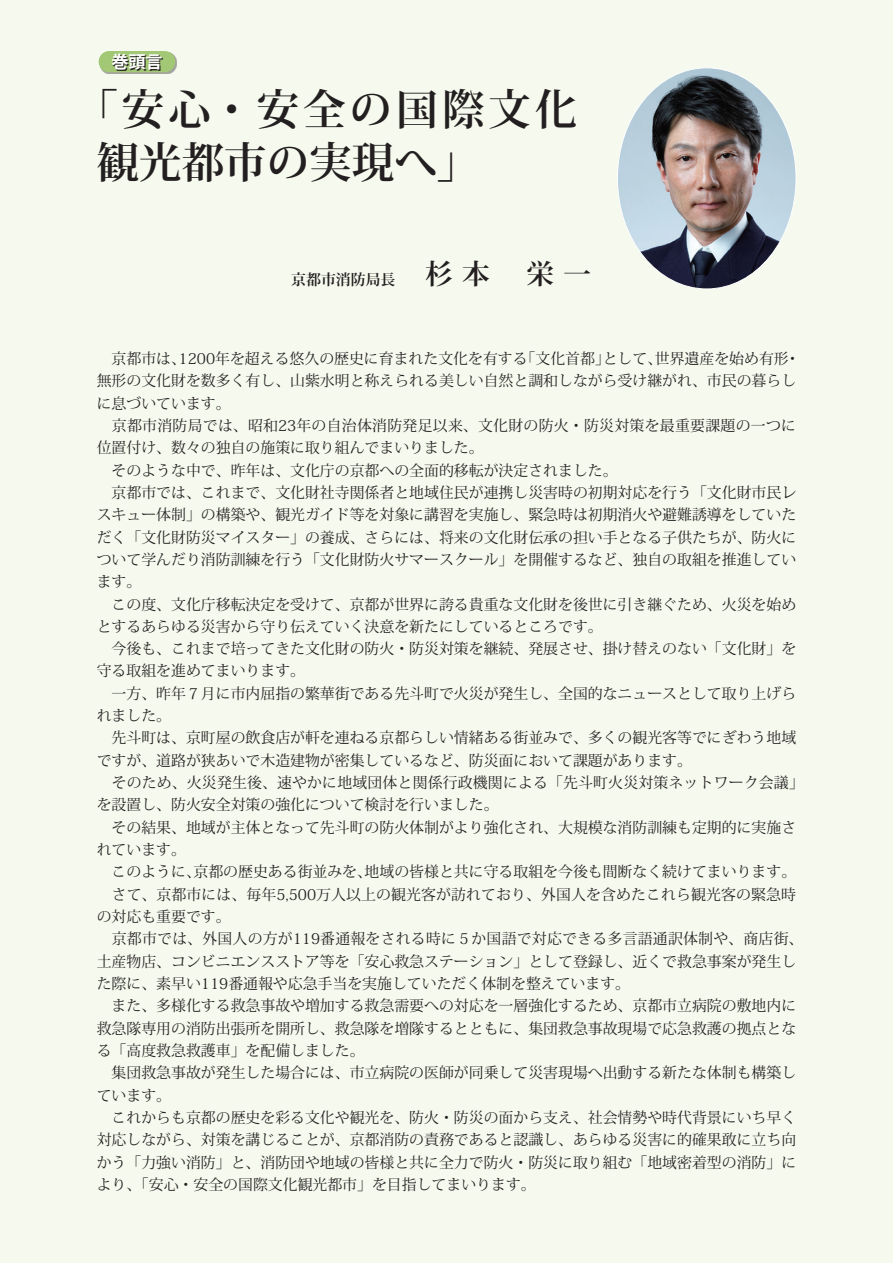
<style>
.page{position:relative;width:893px;height:1263px;background:#f6faee}
.page>*{position:absolute;margin:0;border:0;box-sizing:border-box;transform-origin:0 0}
.t1{font:700 42.45px/53.1px "Koz Min Pr 6 N";letter-spacing:.045em;color:#231f20}
.t2{font:700 16.95px "Koz Go Pro";color:#fff}
.t3{font:14.85px/22.4px "Koz Min Pro";color:#231f20}
.t4{font:700 14.85px "Koz Min Pro";color:#231f20}
.s1{font-size:27.6px}
</style>
<div class="page">
<img style="left:619px;top:68px;width:177px;height:221px">
<div style="left:100px;top:52px;width:77px;height:22px;background:#231f20;opacity:.4"></div>
<div style="left:99px;top:51px;width:76px;height:21px;background:#a2c875;border-radius:11px"></div>
<svg style="left:113px;top:55px;width:50px;height:16px"></svg>
<p class="t2" style="left:111px;top:51px;width:53px">巻頭言</p>
<h1 class="t1" style="left:97px;top:83px;width:482px;text-indent:-21px">「安心・安全の国際文化観光都市の実現へ」</h1>
<p class="t4" style="left:291px;top:269px;width:301px">京都市消防局長 <span class="s1">杉本　栄一</span></p>
<p class="t3" style="left:97px;top:347px;width:709px">　京都市は、1200年を超える悠久の歴史に育まれた文化を有する「文化首都」として、世界遺産を始め有形・無形の文化財を数多く有し、山紫水明と称えられる美しい自然と調和しながら受け継がれ、市民の暮らしに息づいています。<br>　京都市消防局では、昭和23年の自治体消防発足以来、文化財の防火・防災対策を最重要課題の一つに位置付け、数々の独自の施策に取り組んでまいりました。<br>　そのような中で、昨年は、文化庁の京都への全面的移転が決定されました。<br>　京都市では、これまで、文化財社寺関係者と地域住民が連携し災害時の初期対応を行う「文化財市民レスキュー体制」の構築や、観光ガイド等を対象に講習を実施し、緊急時は初期消火や避難誘導をしていただく「文化財防災マイスター」の養成、さらには、将来の文化財伝承の担い手となる子供たちが、防火について学んだり消防訓練を行う「文化財防火サマースクール」を開催するなど、独自の取組を推進しています。<br>　この度、文化庁移転決定を受けて、京都が世界に誇る貴重な文化財を後世に引き継ぐため、火災を始めとするあらゆる災害から守り伝えていく決意を新たにしているところです。<br>　今後も、これまで培ってきた文化財の防火・防災対策を継続、発展させ、掛け替えのない「文化財」を守る取組を進めてまいります。<br>　一方、昨年７月に市内屈指の繁華街である先斗町で火災が発生し、全国的なニュースとして取り上げられました。<br>　先斗町は、京町屋の飲食店が軒を連ねる京都らしい情緒ある街並みで、多くの観光客等でにぎわう地域ですが、道路が狭あいで木造建物が密集しているなど、防災面において課題があります。<br>　そのため、火災発生後、速やかに地域団体と関係行政機関による「先斗町火災対策ネットワーク会議」を設置し、防火安全対策の強化について検討を行いました。<br>　その結果、地域が主体となって先斗町の防火体制がより強化され、大規模な消防訓練も定期的に実施されています。<br>　このように、京都の歴史ある街並みを、地域の皆様と共に守る取組を今後も間断なく続けてまいります。　さて、京都市には、毎年5,500万人以上の観光客が訪れており、外国人を含めたこれら観光客の緊急時の対応も重要です。<br>　京都市では、外国人の方が119番通報をされる時に５か国語で対応できる多言語通訳体制や、商店街、土産物店、コンビニエンスストア等を「安心救急ステーション」として登録し、近くで救急事案が発生した際に、素早い119番通報や応急手当を実施していただく体制を整えています。<br>　また、多様化する救急事故や増加する救急需要への対応を一層強化するため、京都市立病院の敷地内に救急隊専用の消防出張所を開所し、救急隊を増隊するとともに、集団救急事故現場で応急救護の拠点となる「高度救急救護車」を配備しました。<br>　集団救急事故が発生した場合には、市立病院の医師が同乗して災害現場へ出動する新たな体制も構築しています。<br>　これからも京都の歴史を彩る文化や観光を、防火・防災の面から支え、社会情勢や時代背景にいち早く対応しながら、対策を講じることが、京都消防の責務であると認識し、あらゆる災害に的確果敢に立ち向かう「力強い消防」と、消防団や地域の皆様と共に全力で防火・防災に取り組む「地域密着型の消防」により、「安心・安全の国際文化観光都市」を目指してまいります。</p>
</div>
